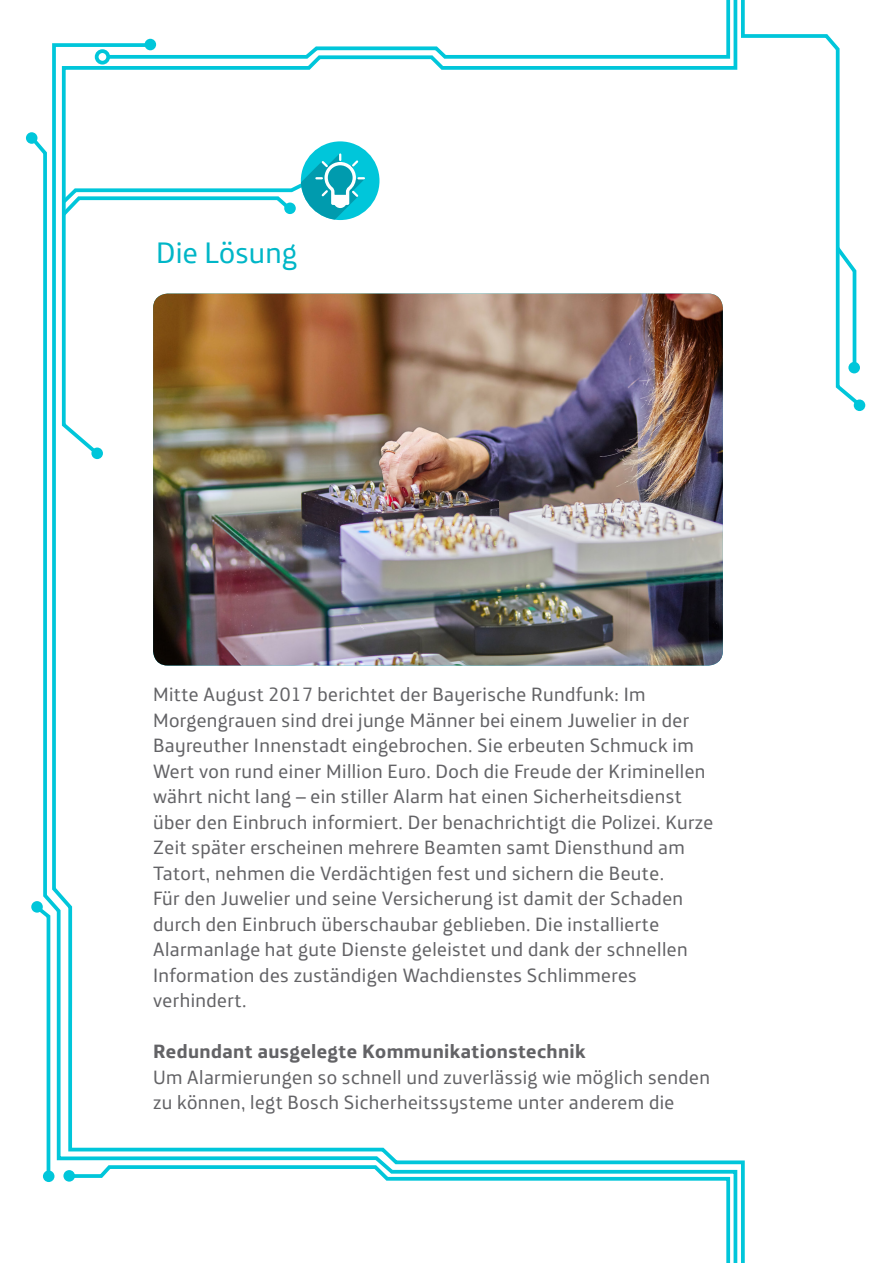
<style>
.page{position:relative;width:893px;height:1263px;background:#fff}
.page>*{position:absolute;margin:0;border:0;box-sizing:border-box;transform-origin:0 0}
.t1{font:30px "Telefonica";letter-spacing:.005em;color:#00b6c7}
.t2{font:19.5px/25.5px "Telefonica";letter-spacing:.02em;color:#636366}
.t3{font:700 19.5px "Telefonica";letter-spacing:.02em;color:#636366}
</style>
<div class="page">
<svg style="left:26px;top:132px;width:11px;height:12px"></svg>
<svg style="left:741px;top:0;width:123px;height:409px"></svg>
<svg style="left:146px;top:0;width:585px;height:41px"></svg>
<svg style="left:832px;top:243px;width:26px;height:131px"></svg>
<div style="left:848px;top:362px;width:12px;height:11px;background:#00c6da;border-radius:50%"></div>
<div style="left:854px;top:399px;width:11px;height:12px;background:#00c6da;border-radius:50%"></div>
<img style="left:50px;top:41px;width:697px;height:1222px">
<div style="left:63px;top:1170px;width:12px;height:11px;background:#00c6da;border-radius:50%"></div>
<svg style="left:31px;top:901px;width:12px;height:12px"></svg>
<div style="left:43px;top:1170px;width:11px;height:12px;background:#00c6da;border-radius:50%"></div>
<svg style="left:35px;top:904px;width:17px;height:271px"></svg>
<p class="t1" style="left:156px;top:227px;width:143px">Die Lösung</p>
<p class="t2" style="left:153px;top:680px;width:562px">Mitte August 2017 berichtet der Bayerische Rundfunk: Im Morgengrauen sind drei junge Männer bei einem Juwelier in der Bayreuther Innenstadt eingebrochen. Sie erbeuten Schmuck im Wert von rund einer Million Euro. Doch die Freude der Kriminellen währt nicht lang – ein stiller Alarm hat einen Sicherheitsdienst über den Einbruch informiert. Der benachrichtigt die Polizei. Kurze Zeit später erscheinen mehrere Beamten samt Diensthund am Tatort, nehmen die Verdächtigen fest und sichern die Beute.</p>
<p class="t2" style="left:153px;top:884px;width:536px">Für den Juwelier und seine Versicherung ist damit der Schaden durch den Einbruch überschaubar geblieben. Die installierte Alarmanlage hat gute Dienste geleistet und dank der schnellen Information des zuständigen Wachdienstes Schlimmeres verhindert.</p>
<p class="t3" style="left:153px;top:1034px;width:434px">Redundant ausgelegte Kommunikationstechnik</p>
<p class="t2" style="left:153px;top:1062px;width:558px">Um Alarmierungen so schnell und zuverlässig wie möglich senden zu können, legt Bosch Sicherheitssysteme unter anderem die</p>
</div>
